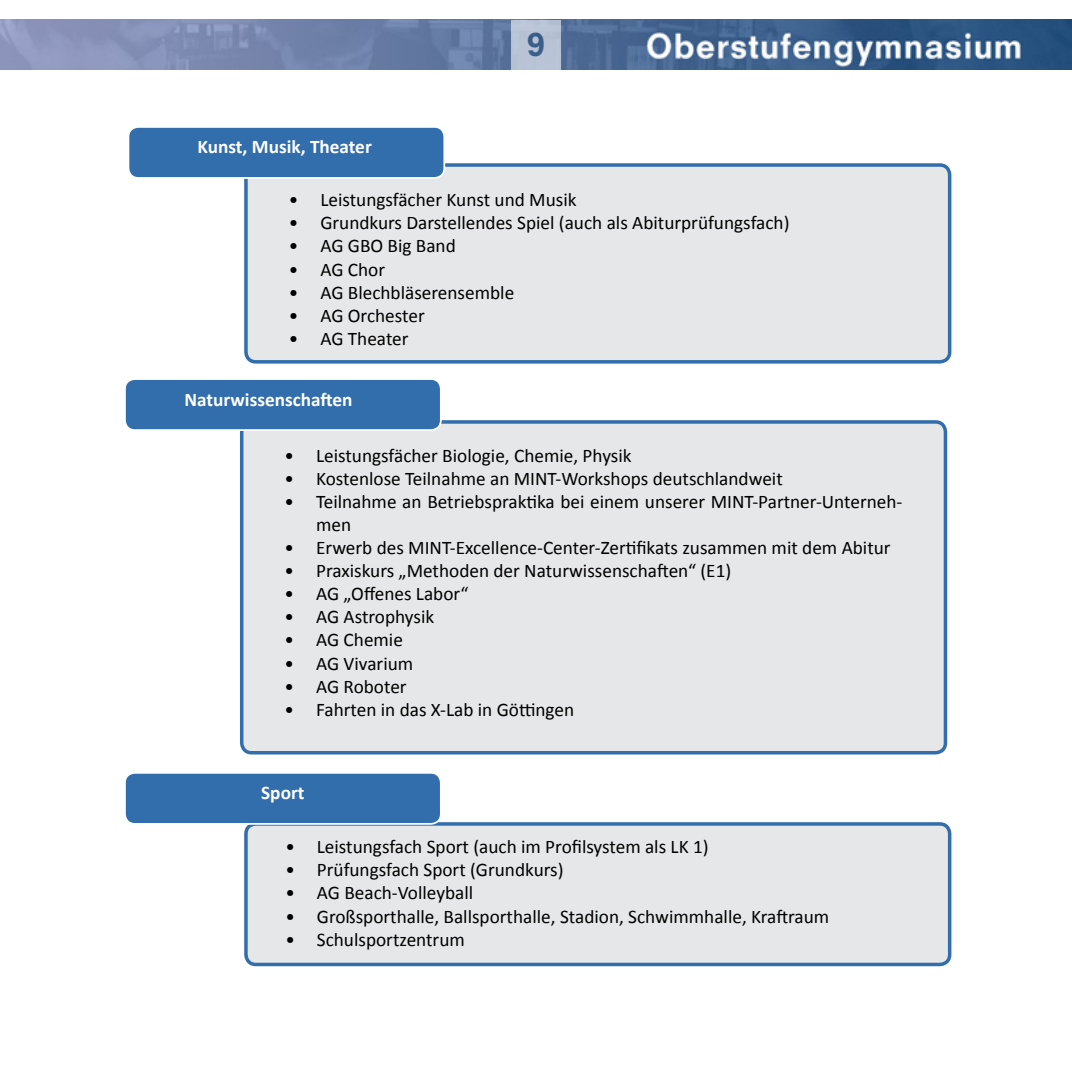
<style>
.page{position:relative;width:1072px;height:1072px;background:#fff}
.page>*{position:absolute;margin:0;border:0;box-sizing:border-box;transform-origin:0 0}
.t1{font:800 31.15px "Neuzeit SLT Std";color:#234f7c}
.t2{font:19.25px/23.1px "Calibri";color:#000}
.t3{font:700 19.25px "Calibri";color:#fff}
</style>
<div class="page">
<img style="left:0;top:20px;width:1071px;height:49px">
<div style="left:511px;top:20px;width:50px;height:49px;background:#b8c3d5"></div>
<div style="left:246px;top:824px;width:703px;height:140px;background:#e6e7e8;border-radius:10px"></div>
<div style="left:244px;top:822px;width:707px;height:144px;border:4px solid #326dac;border-radius:10px"></div>
<div style="left:242px;top:422px;width:703px;height:330px;background:#e6e7e8;border-radius:10px"></div>
<div style="left:240px;top:420px;width:707px;height:334px;border:4px solid #326dac;border-radius:10px"></div>
<div style="left:246px;top:165px;width:703px;height:197px;background:#e6e7e8;border-radius:10px"></div>
<div style="left:244px;top:163px;width:707px;height:200px;border:4px solid #326dac;border-radius:10px"></div>
<div style="left:128px;top:127px;width:316px;height:51px;background:#326dac;border-radius:10px"></div>
<div style="left:128px;top:126px;width:317px;height:53px;border:2px solid #fff;border-radius:10px"></div>
<div style="left:125px;top:379px;width:316px;height:51px;background:#326dac;border-radius:10px"></div>
<div style="left:124px;top:378px;width:317px;height:53px;border:2px solid #fff;border-radius:10px"></div>
<div style="left:125px;top:772px;width:316px;height:52px;background:#326dac;border-radius:10px"></div>
<div style="left:124px;top:772px;width:317px;height:52px;border:2px solid #fff;border-radius:10px"></div>
<p class="t3" style="left:197px;top:134px;width:176px">Kunst, Musik, Theater</p>
<h1 class="t1" style="left:527px;top:25px;width:19px">9</h1>
<p class="t2" style="left:289px;top:188px;width:289px">• Leistungsfächer Kunst und Musik</p>
<p class="t2" style="left:289px;top:211px;width:502px">• Grundkurs Darstellendes Spiel (auch als Abiturprüfungsfach)</p>
<p class="t2" style="left:289px;top:234px;width:168px">• AG GBO Big Band</p>
<p class="t2" style="left:289px;top:258px;width:98px">• AG Chor</p>
<p class="t2" style="left:289px;top:281px;width:227px">• AG Blechbläserensemble</p>
<p class="t2" style="left:289px;top:304px;width:137px">• AG Orchester</p>
<p class="t2" style="left:289px;top:327px;width:121px">• AG Theater</p>
<p class="t3" style="left:185px;top:387px;width:169px">Naturwissenschaften</p>
<p class="t2" style="left:284px;top:443px;width:348px">• Leistungsfächer Biologie, Chemie, Physik</p>
<p class="t2" style="left:284px;top:467px;width:499px">• Kostenlose Teilnahme an MINT-Workshops deutschlandweit</p>
<p class="t2" style="left:316px;top:490px;width:588px;text-indent:-31px">• Teilnahme an Betriebspraktika bei einem unserer MINT-Partner-Unterneh&shy;men</p>
<p class="t2" style="left:284px;top:536px;width:607px">• Erwerb des MINT-Excellence-Center-Zertifikats zusammen mit dem Abitur</p>
<p class="t2" style="left:284px;top:559px;width:448px">• Praxiskurs „Methoden der Naturwissenschaften“ (E1)</p>
<p class="t2" style="left:284px;top:582px;width:185px">• AG „Offenes Labor“</p>
<p class="t2" style="left:284px;top:605px;width:151px">• AG Astrophysik</p>
<p class="t2" style="left:284px;top:628px;width:120px">• AG Chemie</p>
<p class="t2" style="left:284px;top:651px;width:130px">• AG Vivarium</p>
<p class="t2" style="left:284px;top:674px;width:124px">• AG Roboter</p>
<p class="t2" style="left:284px;top:698px;width:291px">• Fahrten in das X-Lab in Göttingen</p>
<p class="t3" style="left:261px;top:779px;width:45px">Sport</p>
<p class="t2" style="left:285px;top:835px;width:425px">• Leistungsfach Sport (auch im Profilsystem als LK 1)</p>
<p class="t2" style="left:285px;top:858px;width:280px">• Prüfungsfach Sport (Grundkurs)</p>
<p class="t2" style="left:285px;top:881px;width:189px">• AG Beach-Volleyball</p>
<p class="t2" style="left:285px;top:904px;width:545px">• Großsporthalle, Ballsporthalle, Stadion, Schwimmhalle, Kraftraum</p>
<p class="t2" style="left:285px;top:927px;width:181px">• Schulsportzentrum</p>
</div>
